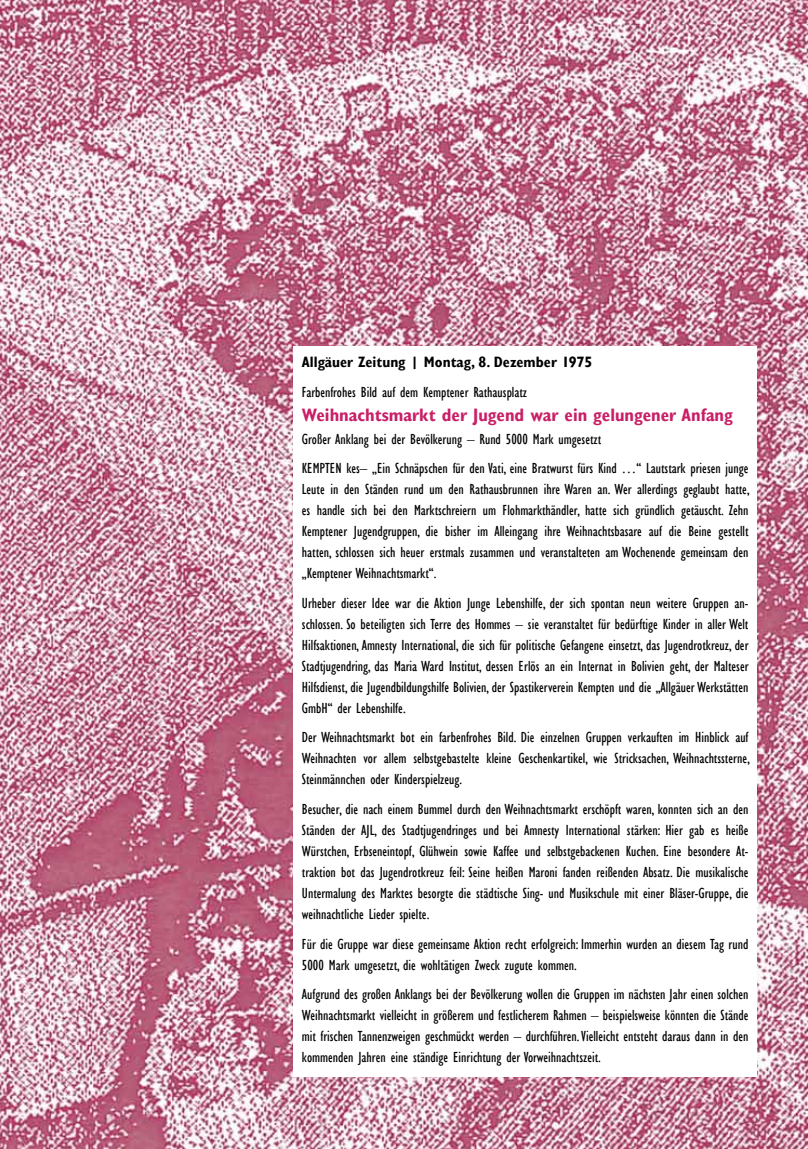
<style>
.page{position:relative;width:808px;height:1149px;background:#fff}
.page>*{position:absolute;margin:0;border:0;box-sizing:border-box;transform-origin:0 0}
.t1{font:700 condensed 18px "Gill Sans";color:#c81f66}
.t2{font:condensed 15px/21px "Gill Sans";color:#000;text-align:justify}
.t3{font:700 condensed 15px "Gill Sans";color:#000}
</style>
<div class="page">
<img style="left:0;top:0;width:808px;height:1148px">
<div style="left:293px;top:346px;width:464px;height:730px;background:#fff"></div>
<p class="t3" style="left:302px;top:353px;width:292px">Allgäuer Zeitung | Montag, 8. Dezember 1975</p>
<p class="t2" style="left:302px;top:381px;width:227px">Farbenfrohes Bild auf dem Kemptener Rathausplatz</p>
<p class="t1" style="left:302px;top:403px;width:432px">Weihnachtsmarkt der Jugend war ein gelungener Anfang</p>
<p class="t2" style="left:302px;top:424px;width:448px;line-height:29.5px">Großer Anklang bei der Bevölkerung – Rund 5000 Mark umgesetzt<br>Kempten kes– „Ein Schnäpschen für den Vati, eine Bratwurst fürs Kind …“ Lautstark priesen junge</p>
<p class="t2" style="left:302px;top:478px;width:449px">Leute in den Ständen rund um den Rathausbrunnen ihre Waren an. Wer allerdings geglaubt hatte, es handle sich bei den Marktschreiern um Flohmarkthändler, hatte sich gründlich getäuscht. Zehn Kemptener Jugendgruppen, die bisher im Alleingang ihre Weihnachtsbasare auf die Beine gestellt hatten, schlossen sich heuer erstmals zusammen und veranstalteten am Wochenende gemeinsam den „Kemptener Weihnachtsmarkt“.</p>
<p class="t2" style="left:302px;top:592px;width:448px">Urheber dieser Idee war die Aktion Junge Lebenshilfe, der sich spontan neun weitere Gruppen an&shy;schlossen. So beteiligten sich Terre des Hommes – sie veranstaltet für bedürftige Kinder in aller Welt Hilfsaktionen, Amnesty International, die sich für politische Gefangene einsetzt, das Jugendrotkreuz, der Stadtjugendring, das Maria Ward Institut, dessen Erlös an ein Internat in Bolivien geht, der Malteser Hilfsdienst, die Jugendbildungshilfe Bolivien, der Spastikerverein Kempten und die „Allgäuer Werkstätten GmbH“ der Lebenshilfe.</p>
<p class="t2" style="left:302px;top:726px;width:449px">Der Weihnachtsmarkt bot ein farbenfrohes Bild. Die einzelnen Gruppen verkauften im Hinblick auf Weihnachten vor allem selbstgebastelte kleine Geschenkartikel, wie Stricksachen, Weihnachtssterne, Steinmännchen oder Kinderspielzeug.</p>
<p class="t2" style="left:302px;top:798px;width:448px">Besucher, die nach einem Bummel durch den Weihnachtsmarkt erschöpft waren, konnten sich an den Ständen der AJL, des Stadtjugendringes und bei Amnesty International stärken: Hier gab es heiße Würstchen, Erbseneintopf, Glühwein sowie Kaffee und selbstgebackenen Kuchen. Eine besondere At&shy;traktion bot das Jugendrotkreuz feil: Seine heißen Maroni fanden reißenden Absatz. Die musikalische Untermalung des Marktes besorgte die städtische Sing- und Musikschule mit einer Bläser-Gruppe, die weihnachtliche Lieder spielte.</p>
<p class="t2" style="left:302px;top:932px;width:448px">Für die Gruppe war diese gemeinsame Aktion recht erfolgreich: Immerhin wurden an diesem Tag rund<br>5000 Mark umgesetzt, die wohltätigen Zweck zugute kommen.</p>
<p class="t2" style="left:302px;top:983px;width:448px">Aufgrund des großen Anklangs bei der Bevölkerung wollen die Gruppen im nächsten Jahr einen solchen Weihnachtsmarkt vielleicht in größerem und festlicherem Rahmen – beispielsweise könnten die Stände mit frischen Tannenzweigen geschmückt werden – durchführen. Vielleicht entsteht daraus dann in den kommenden Jahren eine ständige Einrichtung der Vorweihnachtszeit.</p>
</div>
